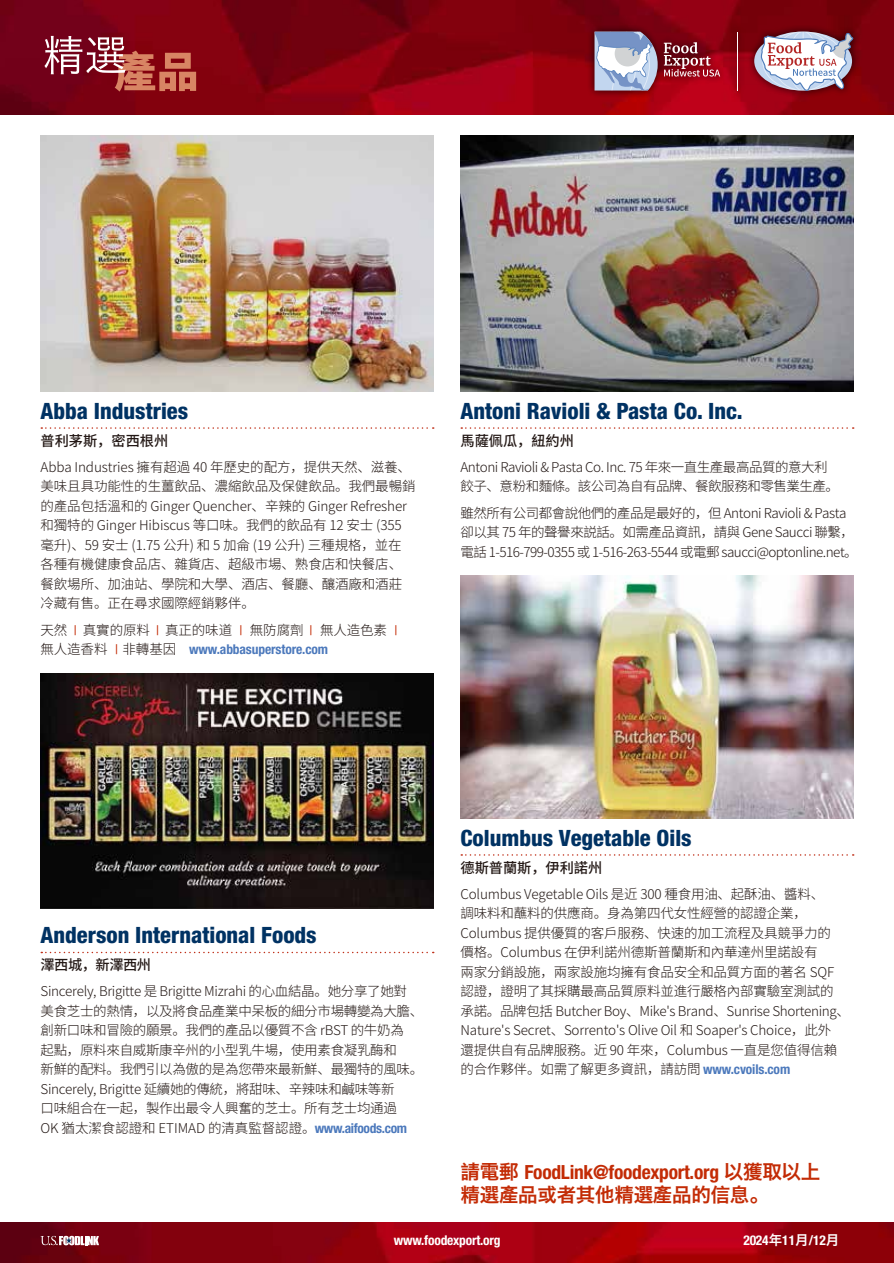
<style>
.page{position:relative;width:894px;height:1263px;background:#fff}
.page>*{position:absolute;margin:0;border:0;box-sizing:border-box;transform-origin:0 0}
.t1{font:800 condensed 22.5px "Helvetica Neue LT Std";color:#003263}
.t2{font:700 condensed 19.5px "Helvetica Neue LT Std";letter-spacing:-.015em;color:#c32b05}
.t3{font:19.5px "Hiragino Sans GB W6";letter-spacing:-.015em;color:#c32b05}
.t4{font:500 14.25px "Source Han Sans CN";letter-spacing:-.005em;color:#231815}
.t5{font:300 13.5px/19.5px "Source Han Sans CN";letter-spacing:-.015em;color:#231815}
.t6{font:300 13.5px/19.5px "Source Han Sans CN";letter-spacing:-.035em;color:#231815}
.t7{font:700 condensed 13.5px "Helvetica Neue LT Std";letter-spacing:-.01em;color:#4c79bc}
.t8{font:700 condensed 13.5px "Helvetica Neue LT Std";letter-spacing:-.015em;color:#fff}
.t9{font:300 condensed 13.5px "Helvetica Neue LT Std";color:#231815}
.s1{font-family:"Helvetica Neue LT Std";font-weight:400;font-stretch:condensed;color:#c32b05}
.s2{font-family:"Source Han Sans CN";font-weight:300;font-stretch:normal;color:#231815}
.s3{font-weight:400;color:#c32b05}
.s4{font-family:"Helvetica Neue LT Std";font-weight:700;font-stretch:condensed;color:#4c79bc}
.s5{font-family:"Hiragino Sans GB W6";font-weight:400;font-stretch:normal}
</style>
<div class="page">
<img style="left:0;top:1222px;width:893px;height:41px">
<img style="left:0;top:0;width:893px;height:114px">
<svg style="left:40px;top:1235px;width:59px;height:10px"></svg>
<svg style="left:461px;top:427px;width:392px;height:2px"></svg>
<svg style="left:461px;top:854px;width:392px;height:1px"></svg>
<img style="left:460px;top:135px;width:393px;height:257px">
<img style="left:460px;top:575px;width:393px;height:243px">
<svg style="left:41px;top:427px;width:392px;height:2px"></svg>
<svg style="left:41px;top:951px;width:392px;height:2px"></svg>
<img style="left:40px;top:135px;width:393px;height:257px">
<img style="left:40px;top:673px;width:393px;height:236px">
<svg style="left:586px;top:24px;width:274px;height:75px;background:#8f0515"></svg>
<svg style="left:594px;top:32px;width:63px;height:58px"></svg>
<svg style="left:663px;top:42px;width:56px;height:35px;background:#9b3d49"></svg>
<svg style="left:760px;top:32px;width:93px;height:59px"></svg>
<hr style="left:736px;top:32px;width:1px;height:58px;background:#fff">
<svg style="left:44px;top:36px;width:152px;height:56px;background:#a03f44"></svg>
<h1 class="t1" style="left:40px;top:397px;width:149px">Abba Industries</h1>
<p class="t4" style="left:40px;top:432px;width:129px">普利茅斯，密西根州</p>
<p class="t5" style="left:40px;top:457px;width:376px">Abba Industries 擁有超過 40 年歷史的配方，提供天然、滋養、美味且具功能性的生薑飲品、濃縮飲品及保健飲品。我們最暢銷的產品包括溫和的 Ginger Quencher、辛辣的 Ginger Refresher和獨特的 Ginger Hibiscus 等口味。我們的飲品有 12 安士 (355毫升)、59 安士 (1.75 公升) 和 5 加侖 (19 公升) 三種規格，並在各種有機健康食品店、雜貨店、超級市場、熟食店和快餐店、餐飲場所、加油站、學院和大學、酒店、餐廳、釀酒廠和酒莊冷藏有售。正在尋求國際經銷夥伴。</p>
<p class="t5" style="left:40px;top:620px;width:358px">天然 <span class="s1">|</span> 真實的原料 <span class="s1">|</span> 真正的味道 <span class="s1">|</span> 無防腐劑 <span class="s1">|</span> 無人造色素 <span class="s1">|</span></p>
<p class="t7" style="left:40px;top:641px;width:289px"><span class="s2">無人造香料</span> <span class="s3">|</span> <span class="s2">非轉基因</span> www.abbasuperstore.com</p>
<h1 class="t1" style="left:460px;top:397px;width:284px">Antoni Ravioli &amp; Pasta Co. Inc.</h1>
<p class="t4" style="left:460px;top:432px;width:115px">馬薩佩瓜，紐約州</p>
<p class="t6" style="left:460px;top:457px;width:380px">Antoni Ravioli &amp; Pasta Co. Inc. 75 年來一直生產最高品質的意大利餃子、意粉和麵條。該公司為自有品牌、餐飲服務和零售業生產。</p>
<p class="t6" style="left:460px;top:503px;width:398px">雖然所有公司都會說他們的產品是最好的，但 Antoni Ravioli &amp; Pasta卻以其 75 年的聲譽來説話。如需產品資訊，請與 Gene Saucci 聯繫，電話 1-516-799-0355 或 1-516-263-5544 或電郵 saucci@optonline.net。</p>
<h1 class="t1" style="left:40px;top:921px;width:277px">Anderson International Foods</h1>
<p class="t4" style="left:40px;top:956px;width:112px">澤西城，新澤西州</p>
<p class="t5" style="left:40px;top:982px;width:384px">Sincerely, Brigitte 是 Brigitte Mizrahi 的心血結晶。她分享了她對美食芝士的熱情，以及將食品產業中呆板的細分市場轉變為大膽、創新口味和冒險的願景。我們的產品以優質不含 rBST 的牛奶為<br>起點，原料來自威斯康辛州的小型乳牛場，使用素食凝乳酶和<br>新鮮的配料。我們引以為傲的是為您帶來最新鮮、最獨特的風味。Sincerely, Brigitte 延續她的傳統，將甜味、辛辣味和鹹味等新<br>口味組合在一起，製作出最令人興奮的芝士。所有芝士均通過<br>OK 猶太潔食認證和 ETIMAD 的清真監督認證。<span class="s4">www.aifoods.com</span></p>
<h1 class="t1" style="left:460px;top:823px;width:232px">Columbus Vegetable Oils</h1>
<p class="t4" style="left:460px;top:859px;width:143px">德斯普蘭斯，伊利諾州</p>
<p class="t5" style="left:460px;top:884px;width:391px">Columbus Vegetable Oils 是近 300 種食用油、起酥油、醬料、<br>調味料和蘸料的供應商。身為第四代女性經營的認證企業，Columbus 提供優質的客戶服務、快速的加工流程及具競爭力的<br>價格。Columbus 在伊利諾州德斯普蘭斯和內華達州里諾設有<br>兩家分銷設施，兩家設施均擁有食品安全和品質方面的著名 SQF認證，證明了其採購最高品質原料並進行嚴格內部實驗室測試的承諾。品牌包括 Butcher Boy、Mike's Brand、Sunrise Shortening、Nature's Secret、Sorrento's Olive Oil 和 Soaper's Choice，此外<br>還提供自有品牌服務。近 90 年來，Columbus 一直是您值得信賴的合作夥伴。如需了解更多資訊，請訪問 <span class="s4">www.cvoils.com</span></p>
<p class="t9" style="left:585px;top:1061px;width:5px">.</p>
<h2 class="t2" style="left:460px;top:1160px;width:361px"><span class="s5">請電郵</span> FoodLink@foodexport.org <span class="s5">以獲取以上</span></h2>
<h2 class="t3" style="left:460px;top:1181px;width:309px">精選產品或者其他精選產品的信息。</h2>
<p class="t8" style="left:393px;top:1232px;width:108px">www.foodexport.org</p>
<p class="t8" style="left:743px;top:1232px;width:97px">2024<span class="s5">年</span>11<span class="s5">月</span>/12<span class="s5">月</span></p>
</div>
